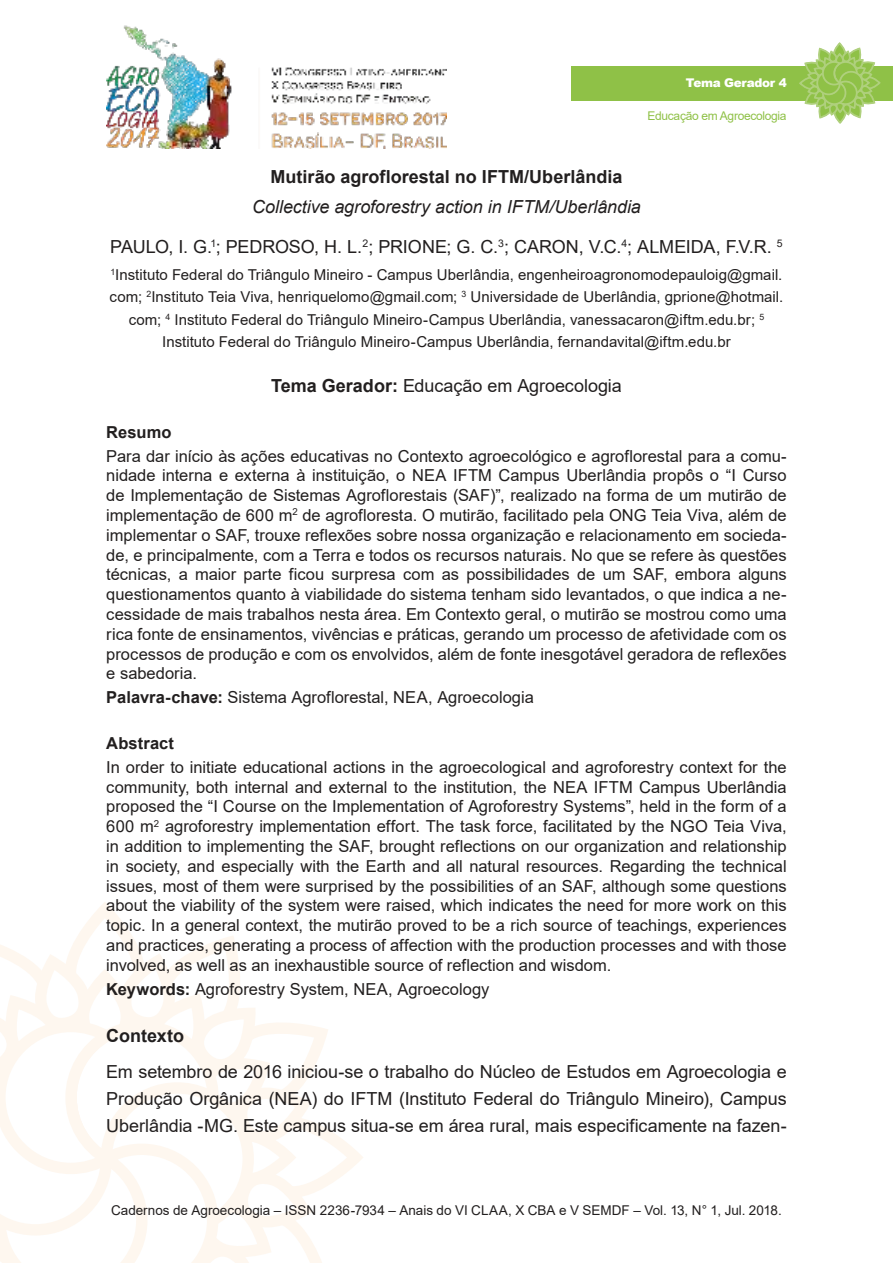
<style>
.page{position:relative;width:893px;height:1263px;background:#fff}
.page>*{position:absolute;margin:0;border:0;box-sizing:border-box;transform-origin:0 0}
.t1{font:18px/27px "Arial";letter-spacing:-.005em;color:#221f1f;text-align:center}
.t2{font:700 18px "Arial";color:#221f1f}
.t3{font:16.5px/19.8px "Arial";color:#221f1f;text-align:justify}
.t4{font:700 16.5px "Arial";letter-spacing:.005em;color:#221f1f}
.t5{font:15px/22.5px "Arial";color:#221f1f;text-align:center}
.t6{font:13.5px "Arial";color:#221f1f}
.t7{font:12px "Arial";letter-spacing:-.025em;color:#8fc147}
.t8{font:900 12px "Arial";letter-spacing:-.025em;color:#fff}
.s1{font-style:italic}
.s2{font-weight:700}
</style>
<div class="page">
<img style="left:106px;top:25px;width:340px;height:124px">
<svg style="left:0;top:910px;width:363px;height:353px"></svg>
<div style="left:571px;top:66px;width:322px;height:34px;background:#8fc147"></div>
<svg style="left:798px;top:43px;width:83px;height:81px"></svg>
<p class="t8" style="left:686px;top:76px;width:102px">Tema Gerador 4</p>
<p class="t7" style="left:647px;top:112px;width:141px">Educação em Agroecologia</p>
<p class="t2" style="left:270px;top:170px;width:354px">Mutirão agroflorestal no IFTM/Uberlândia</p>
<p class="t1" style="left:110px;top:189px;width:674px;line-height:39.6px"><span class="s1">Collective agroforestry action in IFTM/Uberlândia<br></span>PAULO, I. G.<sup>1</sup>; PEDROSO, H. L.<sup>2</sup>; PRIONE; G. C.<sup>3</sup>; CARON, V.C.<sup>4</sup>; ALMEIDA, F.V.R. <sup>5</sup></p>
<p class="t5" style="left:110px;top:264px;width:675px"><sup>1</sup>Instituto Federal do Triângulo Mineiro - Campus Uberlândia, engenheiroagronomodepauloig@gmail. com; <sup>2</sup>Instituto Teia Viva, henriquelomo@gmail.com; <sup>3</sup> Universidade de Uberlândia, gprione@hotmail. com; <sup>4</sup> Instituto Federal do Triângulo Mineiro-Campus Uberlândia, vanessacaron@iftm.edu.br; <sup>5<br></sup>Instituto Federal do Triângulo Mineiro-Campus Uberlândia, fernandavital@iftm.edu.br</p>
<p class="t1" style="left:271px;top:374px;width:352px"><span class="s2">Tema Gerador:</span> Educação em Agroecologia</p>
<p class="t4" style="left:106px;top:425px;width:67px">Resumo</p>
<p class="t3" style="left:106px;top:447px;width:682px">Para dar início às ações educativas no Contexto agroecológico e agroflorestal para a comu&shy;nidade interna e externa à instituição, o NEA IFTM Campus Uberlândia propôs o “I Curso de Implementação de Sistemas Agroflorestais (SAF)”, realizado na forma de um mutirão de implementação de 600 m<sup>2</sup> de agrofloresta. O mutirão, facilitado pela ONG Teia Viva, além de implementar o SAF, trouxe reflexões sobre nossa organização e relacionamento em socieda&shy;de, e principalmente, com a Terra e todos os recursos naturais. No que se refere às questões técnicas, a maior parte ficou surpresa com as possibilidades de um SAF, embora alguns questionamentos quanto à viabilidade do sistema tenham sido levantados, o que indica a ne&shy;cessidade de mais trabalhos nesta área. Em Contexto geral, o mutirão se mostrou como uma rica fonte de ensinamentos, vivências e práticas, gerando um processo de afetividade com os processos de produção e com os envolvidos, além de fonte inesgotável geradora de reflexões e sabedoria.</p>
<p class="t3" style="left:106px;top:689px;width:429px"><span class="s2">Palavra-chave:</span> Sistema Agroflorestal, NEA, Agroecologia</p>
<p class="t4" style="left:106px;top:737px;width:69px">Abstract</p>
<p class="t3" style="left:106px;top:759px;width:682px">In order to initiate educational actions in the agroecological and agroforestry context for the community, both internal and external to the institution, the NEA IFTM Campus Uberlândia proposed the “I Course on the Implementation of Agroforestry Systems”, held in the form of a 600 m<sup>2</sup> agroforestry implementation effort. The task force, facilitated by the NGO Teia Viva, in addition to implementing the SAF, brought reflections on our organization and relationship in society, and especially with the Earth and all natural resources. Regarding the technical issues, most of them were surprised by the possibilities of an SAF, although some questions about the viability of the system were raised, which indicates the need for more work on this topic. In a general context, the mutirão proved to be a rich source of teachings, experiences and practices, generating a process of affection with the production processes and with those involved, as well as an inexhaustible source of reflection and wisdom.</p>
<p class="t3" style="left:106px;top:981px;width:385px"><span class="s2">Keywords:</span> Agroforestry System, NEA, Agroecology</p>
<p class="t2" style="left:106px;top:1029px;width:79px">Contexto</p>
<p class="t1" style="left:106px;top:1059px;width:682px;text-align:justify">Em setembro de 2016 iniciou-se o trabalho do Núcleo de Estudos em Agroecologia e Produção Orgânica (NEA) do IFTM (Instituto Federal do Triângulo Mineiro), Campus Uberlândia -MG. Este campus situa-se em área rural, mais especificamente na fazen-</p>
<p class="t6" style="left:111px;top:1205px;width:672px">Cadernos de Agroecologia – ISSN 2236-7934 – Anais do VI CLAA, X CBA e V SEMDF – Vol. 13, N° 1, Jul. 2018.</p>
</div>
